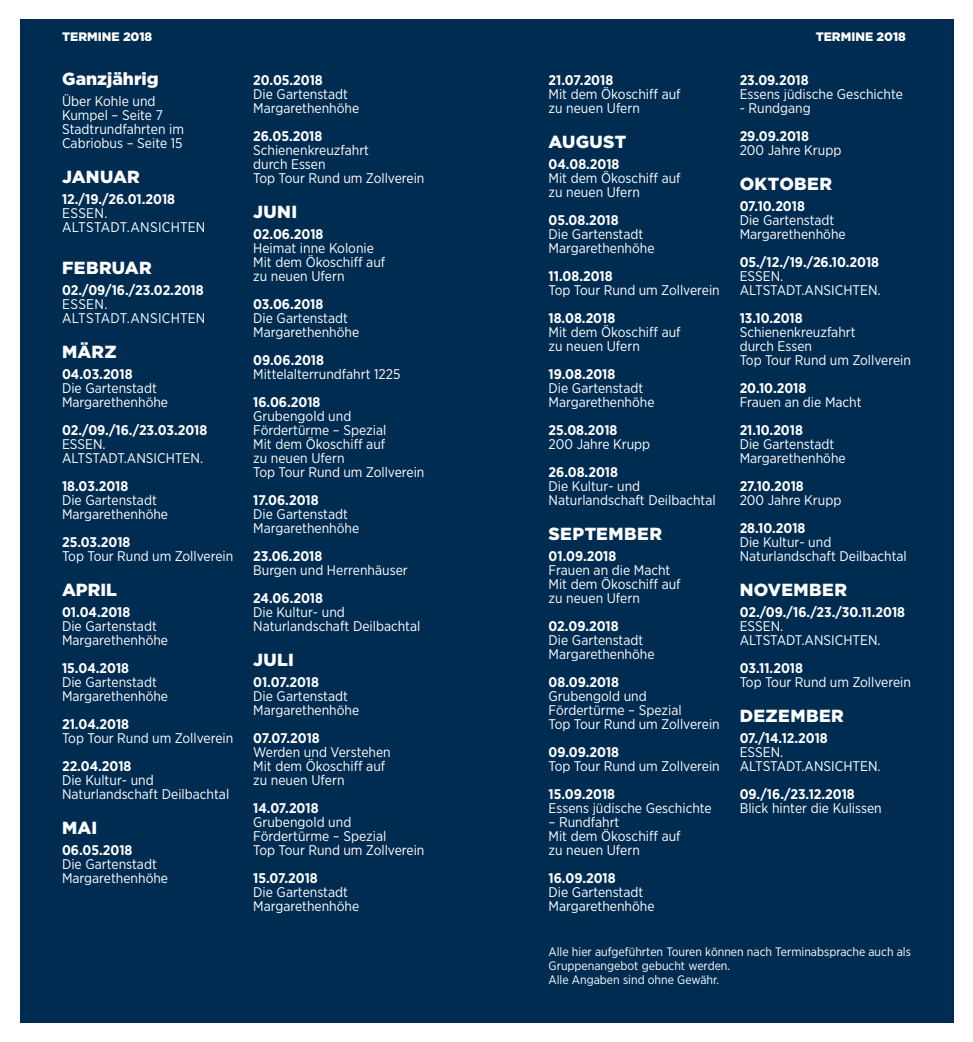
<style>
.page{position:relative;width:973px;height:1042px;background:#fff}
.page>*{position:absolute;margin:0;border:0;box-sizing:border-box;transform-origin:0 0}
.t1{font:900 17.5px "Gotham";letter-spacing:.015em;color:#fff}
.t2{font:14px/14px "Gotham Narrow";color:#fff}
.t3{font:700 14px "Gotham Narrow";color:#fff}
.t4{font:14px/14px "Gotham Narrow";letter-spacing:.02em;color:#fff}
.t5{font:12.25px/14px "Gotham Narrow";color:#fff}
.t6{font:900 12.25px "Gotham";color:#fff}
</style>
<div class="page">
<div style="left:20px;top:20px;width:932px;height:1003px;background:#002c52"></div>
<p class="t6" style="left:62px;top:28px;width:92px">TERMINE 2018</p>
<p class="t6" style="left:815px;top:28px;width:92px">TERMINE 2018</p>
<p class="t1" style="left:62px;top:66px;width:98px">Ganzjährig</p>
<p class="t2" style="left:62px;top:93px;width:123px">Über Kohle und<br>Kumpel – Seite 7<br>Stadtrundfahrten im<br>Cabriobus – Seite 15</p>
<p class="t1" style="left:62px;top:164px;width:79px">JANUAR</p>
<p class="t3" style="left:62px;top:190px;width:115px">12./19./26.01.2018</p>
<p class="t4" style="left:62px;top:205px;width:145px">ESSEN.<br>ALTSTADT.ANSICHTEN</p>
<p class="t1" style="left:62px;top:255px;width:91px">FEBRUAR</p>
<p class="t3" style="left:62px;top:281px;width:143px">02./09/16./23.02.2018</p>
<p class="t4" style="left:62px;top:296px;width:145px">ESSEN.<br>ALTSTADT.ANSICHTEN</p>
<p class="t1" style="left:62px;top:339px;width:56px">MÄRZ</p>
<p class="t3" style="left:62px;top:365px;width:72px">04.03.2018</p>
<p class="t2" style="left:62px;top:380px;width:108px">Die Gartenstadt<br>Margarethenhöhe</p>
<p class="t3" style="left:62px;top:421px;width:147px">02./09./16./23.03.2018</p>
<p class="t2" style="left:62px;top:436px;width:142px">ESSEN.<br>ALTSTADT.ANSICHTEN.</p>
<p class="t3" style="left:62px;top:477px;width:68px">18.03.2018</p>
<p class="t2" style="left:62px;top:492px;width:108px">Die Gartenstadt<br>Margarethenhöhe</p>
<p class="t3" style="left:62px;top:533px;width:70px">25.03.2018</p>
<p class="t2" style="left:62px;top:548px;width:173px">Top Tour Rund um Zollverein</p>
<p class="t1" style="left:62px;top:577px;width:56px">APRIL</p>
<p class="t3" style="left:62px;top:603px;width:70px">01.04.2018</p>
<p class="t2" style="left:62px;top:618px;width:108px">Die Gartenstadt<br>Margarethenhöhe</p>
<p class="t3" style="left:62px;top:659px;width:69px">15.04.2018</p>
<p class="t2" style="left:62px;top:674px;width:108px">Die Gartenstadt<br>Margarethenhöhe</p>
<p class="t3" style="left:62px;top:715px;width:69px">21.04.2018</p>
<p class="t2" style="left:62px;top:730px;width:173px">Top Tour Rund um Zollverein</p>
<p class="t3" style="left:62px;top:757px;width:71px">22.04.2018</p>
<p class="t2" style="left:62px;top:772px;width:169px">Die Kultur- und<br>Naturlandschaft Deilbachtal</p>
<p class="t1" style="left:62px;top:815px;width:37px">MAI</p>
<p class="t3" style="left:62px;top:841px;width:72px">06.05.2018</p>
<p class="t2" style="left:62px;top:856px;width:108px">Die Gartenstadt<br>Margarethenhöhe</p>
<p class="t3" style="left:253px;top:71px;width:71px">20.05.2018</p>
<p class="t2" style="left:253px;top:86px;width:108px">Die Gartenstadt<br>Margarethenhöhe</p>
<p class="t3" style="left:253px;top:127px;width:71px">26.05.2018</p>
<p class="t2" style="left:253px;top:142px;width:173px">Schienenkreuzfahrt<br>durch Essen<br>Top Tour Rund um Zollverein</p>
<p class="t1" style="left:253px;top:199px;width:45px">JUNI</p>
<p class="t3" style="left:253px;top:225px;width:72px">02.06.2018</p>
<p class="t2" style="left:253px;top:240px;width:134px">Heimat inne Kolonie<br>Mit dem Ökoschiff auf zu neuen Ufern</p>
<p class="t3" style="left:253px;top:295px;width:72px">03.06.2018</p>
<p class="t2" style="left:253px;top:310px;width:108px">Die Gartenstadt<br>Margarethenhöhe</p>
<p class="t3" style="left:253px;top:351px;width:72px">09.06.2018</p>
<p class="t2" style="left:253px;top:366px;width:149px">Mittelalterrundfahrt 1225</p>
<p class="t3" style="left:253px;top:393px;width:69px">16.06.2018</p>
<p class="t2" style="left:253px;top:408px;width:173px">Grubengold und<br>Fördertürme – Spezial<br>Mit dem Ökoschiff auf<br>zu neuen Ufern<br>Top Tour Rund um Zollverein</p>
<p class="t3" style="left:253px;top:491px;width:67px">17.06.2018</p>
<p class="t2" style="left:253px;top:506px;width:108px">Die Gartenstadt<br>Margarethenhöhe</p>
<p class="t3" style="left:253px;top:547px;width:71px">23.06.2018</p>
<p class="t2" style="left:253px;top:562px;width:156px">Burgen und Herrenhäuser</p>
<p class="t3" style="left:253px;top:589px;width:71px">24.06.2018</p>
<p class="t2" style="left:253px;top:604px;width:169px">Die Kultur- und<br>Naturlandschaft Deilbachtal</p>
<p class="t1" style="left:253px;top:647px;width:42px">JULI</p>
<p class="t3" style="left:253px;top:673px;width:67px">01.07.2018</p>
<p class="t2" style="left:253px;top:688px;width:108px">Die Gartenstadt<br>Margarethenhöhe</p>
<p class="t3" style="left:253px;top:729px;width:68px">07.07.2018</p>
<p class="t2" style="left:253px;top:744px;width:139px">Werden und Verstehen<br>Mit dem Ökoschiff auf zu neuen Ufern</p>
<p class="t3" style="left:253px;top:799px;width:67px">14.07.2018</p>
<p class="t2" style="left:253px;top:814px;width:173px">Grubengold und<br>Fördertürme – Spezial<br>Top Tour Rund um Zollverein</p>
<p class="t3" style="left:253px;top:869px;width:66px">15.07.2018</p>
<p class="t2" style="left:253px;top:884px;width:108px">Die Gartenstadt<br>Margarethenhöhe</p>
<p class="t3" style="left:548px;top:71px;width:66px">21.07.2018</p>
<p class="t2" style="left:548px;top:86px;width:134px">Mit dem Ökoschiff auf zu neuen Ufern</p>
<p class="t1" style="left:548px;top:129px;width:79px">AUGUST</p>
<p class="t3" style="left:548px;top:155px;width:72px">04.08.2018</p>
<p class="t2" style="left:548px;top:170px;width:134px">Mit dem Ökoschiff auf zu neuen Ufern</p>
<p class="t3" style="left:548px;top:211px;width:72px">05.08.2018</p>
<p class="t2" style="left:548px;top:226px;width:108px">Die Gartenstadt<br>Margarethenhöhe</p>
<p class="t3" style="left:548px;top:267px;width:66px">11.08.2018</p>
<p class="t2" style="left:548px;top:282px;width:173px">Top Tour Rund um Zollverein</p>
<p class="t3" style="left:548px;top:309px;width:68px">18.08.2018</p>
<p class="t2" style="left:548px;top:324px;width:134px">Mit dem Ökoschiff auf zu neuen Ufern</p>
<p class="t3" style="left:548px;top:365px;width:68px">19.08.2018</p>
<p class="t2" style="left:548px;top:380px;width:108px">Die Gartenstadt<br>Margarethenhöhe</p>
<p class="t3" style="left:548px;top:421px;width:70px">25.08.2018</p>
<p class="t2" style="left:548px;top:436px;width:103px">200 Jahre Krupp</p>
<p class="t3" style="left:548px;top:463px;width:71px">26.08.2018</p>
<p class="t2" style="left:548px;top:478px;width:169px">Die Kultur- und<br>Naturlandschaft Deilbachtal</p>
<p class="t1" style="left:548px;top:521px;width:115px">SEPTEMBER</p>
<p class="t3" style="left:548px;top:547px;width:69px">01.09.2018</p>
<p class="t2" style="left:548px;top:562px;width:134px">Frauen an die Macht<br>Mit dem Ökoschiff auf zu neuen Ufern</p>
<p class="t3" style="left:548px;top:617px;width:72px">02.09.2018</p>
<p class="t2" style="left:548px;top:632px;width:108px">Die Gartenstadt<br>Margarethenhöhe</p>
<p class="t3" style="left:548px;top:673px;width:72px">08.09.2018</p>
<p class="t2" style="left:548px;top:688px;width:173px">Grubengold und<br>Fördertürme – Spezial<br>Top Tour Rund um Zollverein</p>
<p class="t3" style="left:548px;top:743px;width:72px">09.09.2018</p>
<p class="t2" style="left:548px;top:758px;width:173px">Top Tour Rund um Zollverein</p>
<p class="t3" style="left:548px;top:785px;width:68px">15.09.2018</p>
<p class="t2" style="left:548px;top:800px;width:165px">Essens jüdische Geschichte</p>
<p class="t2" style="left:548px;top:814px;width:134px">– Rundfahrt<br>Mit dem Ökoschiff auf zu neuen Ufern</p>
<p class="t3" style="left:548px;top:869px;width:69px">16.09.2018</p>
<p class="t2" style="left:548px;top:884px;width:108px">Die Gartenstadt<br>Margarethenhöhe</p>
<p class="t3" style="left:739px;top:71px;width:70px">23.09.2018</p>
<p class="t2" style="left:739px;top:86px;width:165px">Essens jüdische Geschichte</p>
<p class="t2" style="left:739px;top:100px;width:73px">- Rundgang</p>
<p class="t3" style="left:739px;top:127px;width:71px">29.09.2018</p>
<p class="t2" style="left:739px;top:142px;width:103px">200 Jahre Krupp</p>
<p class="t1" style="left:739px;top:171px;width:94px">OKTOBER</p>
<p class="t3" style="left:739px;top:197px;width:67px">07.10.2018</p>
<p class="t2" style="left:739px;top:212px;width:108px">Die Gartenstadt<br>Margarethenhöhe</p>
<p class="t3" style="left:739px;top:253px;width:141px">05./12./19./26.10.2018</p>
<p class="t2" style="left:739px;top:268px;width:142px">ESSEN.<br>ALTSTADT.ANSICHTEN.</p>
<p class="t3" style="left:739px;top:309px;width:65px">13.10.2018</p>
<p class="t2" style="left:739px;top:324px;width:173px">Schienenkreuzfahrt<br>durch Essen<br>Top Tour Rund um Zollverein</p>
<p class="t3" style="left:739px;top:379px;width:68px">20.10.2018</p>
<p class="t2" style="left:739px;top:394px;width:123px">Frauen an die Macht</p>
<p class="t3" style="left:739px;top:421px;width:65px">21.10.2018</p>
<p class="t2" style="left:739px;top:436px;width:108px">Die Gartenstadt<br>Margarethenhöhe</p>
<p class="t3" style="left:739px;top:477px;width:66px">27.10.2018</p>
<p class="t2" style="left:739px;top:492px;width:103px">200 Jahre Krupp</p>
<p class="t3" style="left:739px;top:519px;width:67px">28.10.2018</p>
<p class="t2" style="left:739px;top:534px;width:169px">Die Kultur- und<br>Naturlandschaft Deilbachtal</p>
<p class="t1" style="left:739px;top:577px;width:109px">NOVEMBER</p>
<p class="t3" style="left:739px;top:603px;width:167px">02./09./16./23./30.11.2018</p>
<p class="t2" style="left:739px;top:618px;width:142px">ESSEN.<br>ALTSTADT.ANSICHTEN.</p>
<p class="t3" style="left:739px;top:659px;width:65px">03.11.2018</p>
<p class="t2" style="left:739px;top:674px;width:173px">Top Tour Rund um Zollverein</p>
<p class="t1" style="left:739px;top:703px;width:106px">DEZEMBER</p>
<p class="t3" style="left:739px;top:729px;width:90px">07./14.12.2018</p>
<p class="t2" style="left:739px;top:744px;width:142px">ESSEN.<br>ALTSTADT.ANSICHTEN.</p>
<p class="t3" style="left:739px;top:785px;width:117px">09./16./23.12.2018</p>
<p class="t2" style="left:739px;top:800px;width:144px">Blick hinter die Kulissen</p>
<p class="t5" style="left:548px;top:944px;width:364px">Alle hier aufgeführten Touren können nach Terminabsprache auch als<br>Gruppenangebot gebucht werden.<br>Alle Angaben sind ohne Gewähr.</p>
</div>
